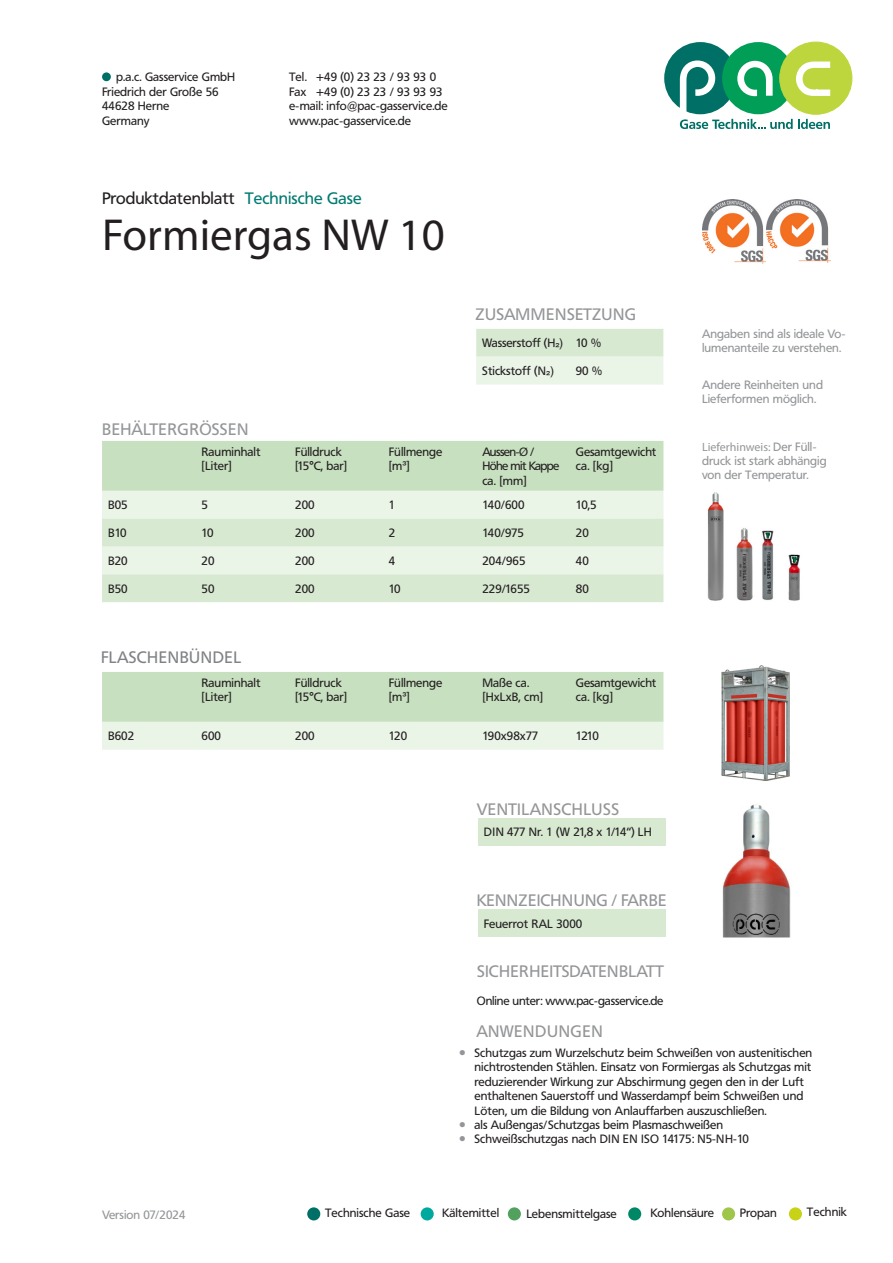
<style>
.page{position:relative;width:893px;height:1263px;background:#fff}
.page>*{position:absolute;margin:0;border:0;box-sizing:border-box;transform-origin:0 0}
.t1{font:45px "Myriad Pro";color:#231f20}
.t2{font:16.5px "Frutiger BQ";letter-spacing:.015em;color:#939598}
.t3{font:16.5px "Frutiger BQ";color:#231f20}
.t4{font:16.5px "Frutiger BQ";letter-spacing:.02em;color:#808285}
.t5{font:16.5px "Frutiger BQ";color:#007b71}
.t6{font:12px/14.4px "Frutiger BQ";color:#231f20}
.t7{font:12px/14.4px "Frutiger BQ";color:#939598}
.t8{font:12px "Frutiger BQ";letter-spacing:-.02em;color:#231f20}
.t9{font:12px "Frutiger BQ";letter-spacing:-.05em;color:#231f20}
.t10{font:12px "Arial";color:#939598}
.s1{font-family:"Arial"}
.s2{font-family:"Arial Unicode MS"}
.s3{font-family:"Myriad Pro"}
</style>
<div class="page">
<div style="left:421px;top:1207px;width:13px;height:13px;background:#00a99d;border-radius:50%"></div>
<div style="left:307px;top:1207px;width:13px;height:13px;background:#006f65;border-radius:50%"></div>
<div style="left:508px;top:1207px;width:13px;height:13px;background:#53a15e;border-radius:50%"></div>
<div style="left:628px;top:1207px;width:13px;height:13px;background:#086;border-radius:50%"></div>
<div style="left:722px;top:1207px;width:13px;height:13px;background:#9fc64a;border-radius:50%"></div>
<div style="left:789px;top:1207px;width:13px;height:13px;background:#c8d217;border-radius:50%"></div>
<div style="left:102px;top:72px;width:9px;height:9px;background:#006f65;border-radius:50%"></div>
<img style="left:702px;top:199px;width:129px;height:64px">
<div style="left:664px;top:42px;width:72px;height:72px;background:#006f65;border-radius:50%"></div>
<div style="left:722px;top:42px;width:72px;height:72px;background:#009e57;border-radius:50%"></div>
<div style="left:780px;top:42px;width:72px;height:72px;background:#bdd63e;border-radius:50%"></div>
<svg style="left:678px;top:58px;width:154px;height:71px"></svg>
<div style="left:102px;top:441px;width:561px;height:50px;background:#c7e0bf"></div>
<div style="left:102px;top:491px;width:561px;height:28px;background:#eaf4e7"></div>
<svg style="left:102px;top:519px;width:561px;height:83px;fill:#d8e9d2"></svg>
<svg style="left:476px;top:329px;width:187px;height:55px"></svg>
<svg style="left:102px;top:672px;width:561px;height:78px"></svg>
<img style="left:721px;top:665px;width:69px;height:116px">
<img style="left:707px;top:492px;width:17px;height:109px">
<img style="left:788px;top:554px;width:12px;height:47px">
<img style="left:722px;top:804px;width:69px;height:133px">
<div style="left:478px;top:909px;width:188px;height:28px;background:#d8e9d2"></div>
<div style="left:478px;top:818px;width:187px;height:28px;background:#d8e9d2"></div>
<img style="left:736px;top:528px;width:17px;height:72px">
<img style="left:762px;top:530px;width:12px;height:70px">
<p class="t6" style="left:102px;top:70px;width:135px;text-indent:14px">p.a.c. Gasservice GmbH<br>Friedrich der Große 56<br>44628 Herne<br>Germany</p>
<p class="t6" style="left:289px;top:70px;width:160px">Tel. +49 (0) 23 23 / 93 93 0<br>Fax +49 (0) 23 23 / 93 93 93 e-mail: info@pac-gasservice.de www.pac-gasservice.de</p>
<p class="t3" style="left:102px;top:189px;width:134px">Produktdatenblatt</p>
<p class="t5" style="left:245px;top:189px;width:118px">Technische Gase</p>
<p class="t1" style="left:102px;top:207px;width:344px">Formiergas NW 10</p>
<p class="t2" style="left:102px;top:420px;width:148px">BEHÄLTERGRÖSSEN</p>
<p class="t6" style="left:202px;top:445px;width:60px">Rauminhalt</p>
<p class="t6" style="left:202px;top:459px;width:32px">[Liter]</p>
<p class="t6" style="left:295px;top:445px;width:48px">Fülldruck</p>
<p class="t6" style="left:295px;top:459px;width:54px">[15°C, bar]</p>
<p class="t6" style="left:389px;top:445px;width:55px">Füllmenge</p>
<p class="t6" style="left:389px;top:459px;width:22px">[m<span class="s1">³</span>]</p>
<p class="t2" style="left:476px;top:304px;width:162px">ZUSAMMENSETZUNG</p>
<p class="t6" style="left:482px;top:336px;width:82px">Wasserstoff (H<span class="s2">₂)</span></p>
<p class="t6" style="left:576px;top:336px;width:27px">10 %</p>
<p class="t6" style="left:482px;top:364px;width:73px">Stickstoff (N<span class="s2">₂)</span></p>
<p class="t6" style="left:576px;top:364px;width:28px">90 %</p>
<p class="t6" style="left:482px;top:445px;width:54px">Aussen-Ø /</p>
<p class="t9" style="left:482px;top:459px;width:79px">Höhe mit Kappe</p>
<p class="t6" style="left:482px;top:474px;width:46px">ca. [mm]</p>
<p class="t6" style="left:576px;top:445px;width:82px">Gesamtgewicht</p>
<p class="t6" style="left:576px;top:459px;width:38px">ca. [kg]</p>
<p class="t6" style="left:108px;top:498px;width:21px">B05</p>
<p class="t6" style="left:202px;top:498px;width:8px">5</p>
<p class="t6" style="left:295px;top:498px;width:21px">200</p>
<p class="t6" style="left:389px;top:498px;width:8px">1</p>
<p class="t6" style="left:482px;top:498px;width:44px">140/600</p>
<p class="t6" style="left:576px;top:498px;width:22px">10,5</p>
<p class="t6" style="left:108px;top:526px;width:20px">B10</p>
<p class="t6" style="left:202px;top:526px;width:14px">10</p>
<p class="t6" style="left:295px;top:526px;width:21px">200</p>
<p class="t6" style="left:389px;top:526px;width:8px">2</p>
<p class="t6" style="left:482px;top:526px;width:43px">140/975</p>
<p class="t6" style="left:576px;top:526px;width:15px">20</p>
<p class="t6" style="left:108px;top:554px;width:21px">B20</p>
<p class="t6" style="left:202px;top:554px;width:15px">20</p>
<p class="t6" style="left:295px;top:554px;width:21px">200</p>
<p class="t6" style="left:389px;top:554px;width:8px">4</p>
<p class="t6" style="left:482px;top:554px;width:45px">204/965</p>
<p class="t6" style="left:576px;top:554px;width:15px">40</p>
<p class="t6" style="left:108px;top:582px;width:21px">B50</p>
<p class="t6" style="left:202px;top:582px;width:15px">50</p>
<p class="t6" style="left:295px;top:582px;width:21px">200</p>
<p class="t6" style="left:389px;top:582px;width:14px">10</p>
<p class="t6" style="left:482px;top:582px;width:49px">229/1655</p>
<p class="t6" style="left:576px;top:582px;width:15px">80</p>
<p class="t4" style="left:101px;top:647px;width:142px">FLASCHENBÜNDEL</p>
<p class="t6" style="left:202px;top:676px;width:60px">Rauminhalt</p>
<p class="t6" style="left:202px;top:690px;width:32px">[Liter]</p>
<p class="t6" style="left:295px;top:676px;width:48px">Fülldruck</p>
<p class="t6" style="left:295px;top:690px;width:54px">[15°C, bar]</p>
<p class="t6" style="left:389px;top:676px;width:55px">Füllmenge</p>
<p class="t6" style="left:389px;top:690px;width:22px">[m<span class="s1">³</span>]</p>
<p class="t6" style="left:482px;top:676px;width:48px">Maße ca.</p>
<p class="t6" style="left:482px;top:690px;width:62px">[HxLxB, cm]</p>
<p class="t6" style="left:576px;top:676px;width:82px">Gesamtgewicht</p>
<p class="t6" style="left:576px;top:690px;width:38px">ca. [kg]</p>
<p class="t6" style="left:108px;top:729px;width:28px">B602</p>
<p class="t6" style="left:202px;top:729px;width:21px">600</p>
<p class="t6" style="left:295px;top:729px;width:21px">200</p>
<p class="t6" style="left:389px;top:729px;width:20px">120</p>
<p class="t6" style="left:482px;top:729px;width:58px">190x98x77</p>
<p class="t6" style="left:576px;top:729px;width:25px">1210</p>
<p class="t2" style="left:477px;top:800px;width:144px">VENTILANSCHLUSS</p>
<p class="t8" style="left:484px;top:825px;width:169px">DIN 477 Nr. 1 (W 21,8 x 1/14“) LH</p>
<p class="t2" style="left:477px;top:891px;width:191px">KENNZEICHNUNG / FARBE</p>
<p class="t6" style="left:484px;top:916px;width:100px">Feuerrot RAL 3000</p>
<p class="t2" style="left:477px;top:962px;width:189px">SICHERHEITSDATENBLATT</p>
<p class="t6" style="left:477px;top:994px;width:188px">Online unter: www.pac-gasservice.de</p>
<p class="t2" style="left:476px;top:1021px;width:128px">ANWENDUNGEN</p>
<p class="t7" style="left:702px;top:327px;width:145px">Angaben sind als ideale Vo&shy;lumenanteile zu verstehen.</p>
<p class="t7" style="left:702px;top:377px;width:122px">Andere Reinheiten und<br>Lieferformen möglich.</p>
<p class="t7" style="left:702px;top:439px;width:126px"><span class="s3">Lieferhinweis:</span> Der Füll&shy;druck ist stark abhängig von der Temperatur.</p>
<p class="t10" style="left:459px;top:1043px;width:9px">●</p>
<p class="t10" style="left:459px;top:1115px;width:9px">●</p>
<p class="t10" style="left:459px;top:1130px;width:9px">●</p>
<p class="t6" style="left:474px;top:1046px;width:339px">Schutzgas zum Wurzelschutz beim Schweißen von austenitischen nichtrostenden Stählen. Einsatz von Formiergas als Schutzgas mit reduzierender Wirkung zur Abschirmung gegen den in der Luft enthaltenen Sauerstoff und Wasserdampf beim Schweißen und Löten, um die Bildung von Anlauffarben auszuschließen.</p>
<p class="t6" style="left:474px;top:1118px;width:250px">als Außengas/Schutzgas beim Plasmaschweißen</p>
<p class="t6" style="left:474px;top:1132px;width:276px">Schweißschutzgas nach DIN EN ISO 14175: N5-NH-10</p>
<p class="t7" style="left:102px;top:1207px;width:85px">Version 07/2024</p>
<p class="t6" style="left:325px;top:1206px;width:86px">Technische Gase</p>
<p class="t6" style="left:442px;top:1206px;width:58px">Kältemittel</p>
<p class="t6" style="left:526px;top:1206px;width:92px">Lebensmittelgase</p>
<p class="t6" style="left:651px;top:1206px;width:65px">Kohlensäure</p>
<p class="t6" style="left:740px;top:1206px;width:38px">Propan</p>
<p class="t6" style="left:807px;top:1205px;width:41px">Technik</p>
</div>
